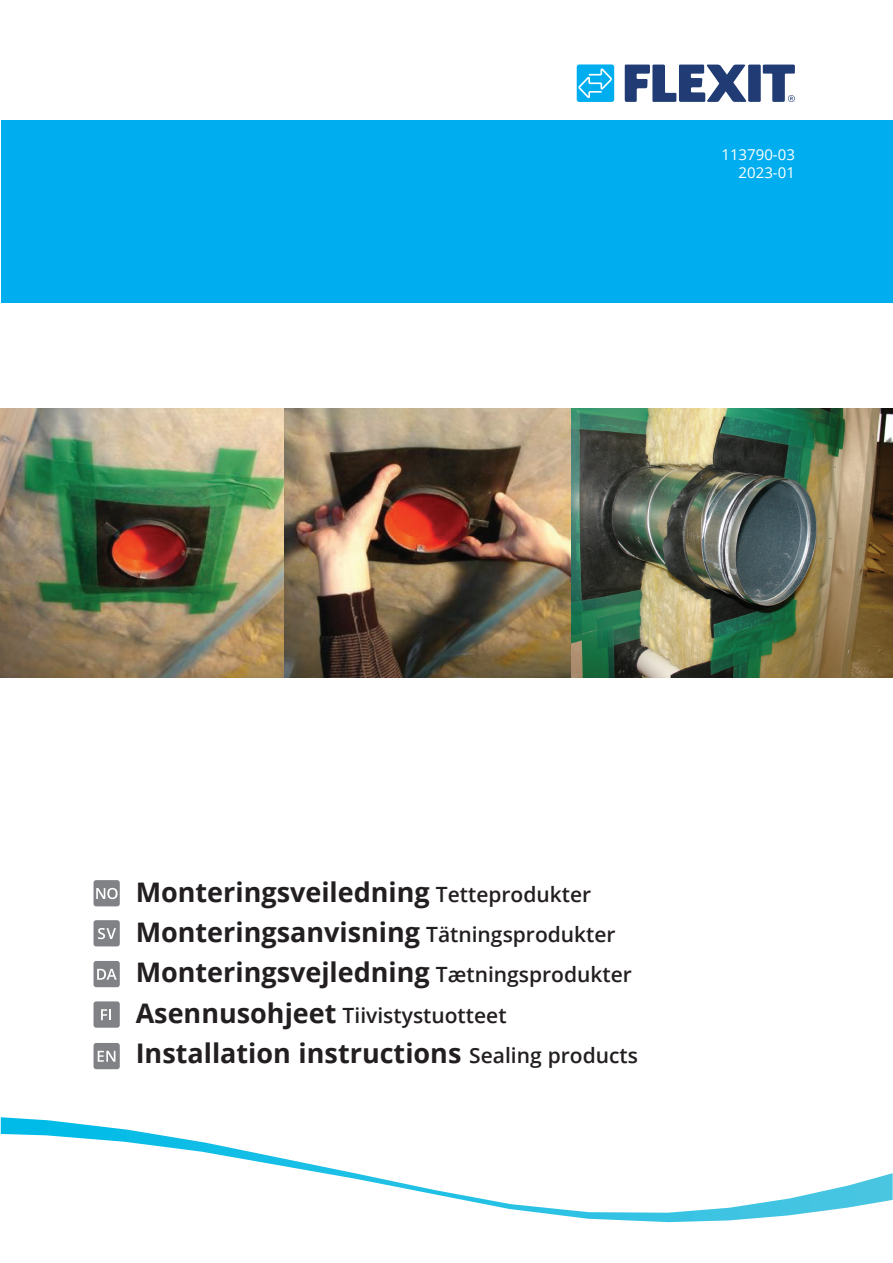
<style>
.page{position:relative;width:893px;height:1263px;background:#fff}
.page>*{position:absolute;margin:0;border:0;box-sizing:border-box;transform-origin:0 0}
.t1{font:700 27px/40.5px "Open Sans";color:#231f20}
.t2{font:600 21px "Open Sans";color:#231f20}
.t3{font:15px/18px "Open Sans";color:#fff;text-align:right}
.s1{font-weight:600;font-size:21px}
.s2{font-weight:700;font-size:27px}
</style>
<div class="page">
<div style="left:1px;top:120px;width:891px;height:182px;background:#00aeef"></div>
<svg style="left:625px;top:65px;width:170px;height:37px"></svg>
<div style="left:577px;top:64px;width:37px;height:38px;background:#00aeef;border-radius:3px"></div>
<svg style="left:578px;top:68px;width:34px;height:30px"></svg>
<svg style="left:1px;top:1117px;width:891px;height:105px"></svg>
<div style="left:93px;top:880px;width:27px;height:26px;background:#808285;border-radius:3px"></div>
<svg style="left:96px;top:888px;width:22px;height:11px"></svg>
<div style="left:93px;top:920px;width:27px;height:26px;background:#808285;border-radius:3px"></div>
<svg style="left:98px;top:928px;width:18px;height:11px"></svg>
<div style="left:93px;top:1001px;width:27px;height:27px;background:#808285;border-radius:3px"></div>
<svg style="left:101px;top:1009px;width:10px;height:11px"></svg>
<div style="left:93px;top:1043px;width:27px;height:26px;background:#808285;border-radius:3px"></div>
<svg style="left:98px;top:1051px;width:17px;height:11px"></svg>
<img style="left:571px;top:409px;width:321px;height:268px">
<img style="left:1px;top:408px;width:288px;height:269px">
<img style="left:285px;top:409px;width:286px;height:268px">
<div style="left:93px;top:961px;width:27px;height:26px;background:#808285;border-radius:3px"></div>
<svg style="left:97px;top:969px;width:20px;height:11px"></svg>
<p class="t3" style="left:721px;top:145px;width:75px">113790-03<br>2023-01</p>
<p class="t1" style="left:136px;top:871px;width:498px">Monteringsveiledning <span class="s1">Tetteprodukter<br></span>Monteringsanvisning <span class="s1">Tätningsprodukter<br></span>Monteringsvejledning <span class="s1">Tætningsprodukter</span></p>
<p class="t2" style="left:136px;top:1001px;width:372px"><span class="s2">Asennusohjeet</span> Tiivistystuotteet</p>
<p class="t1" style="left:136px;top:1033px;width:504px">Installation instructions <span class="s1">Sealing products</span></p>
</div>
